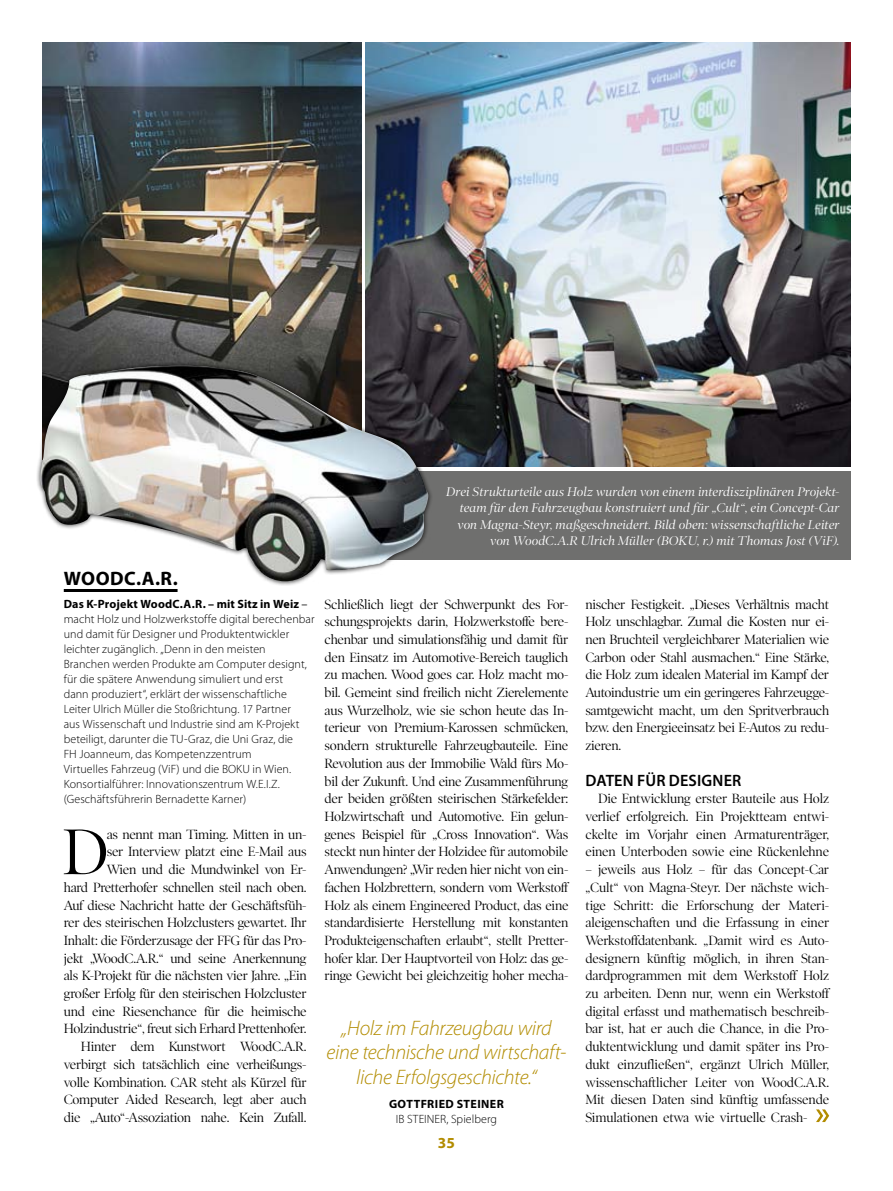
<style>
.page{position:relative;width:893px;height:1191px;background:#fff}
.page>*{position:absolute;margin:0;border:0;box-sizing:border-box;transform-origin:0 0}
.t1{font:65.25px "Poynter OS Display";color:#000}
.t2{font:italic 300 21px/24.8px "Myriad Pro";letter-spacing:-.015em;color:#b28c00;text-align:center}
.t3{font:700 19.5px "Myriad Pro";letter-spacing:.02em;color:#000}
.t4{font:600 16.5px "Myriad Pro";letter-spacing:.01em;color:#000}
.t5{font:700 15.3px "Myriad Pro";color:#b28c00}
.t6{font:13.5px/17.7px "Poynter OS Display";letter-spacing:-.02em;color:#000;text-align:justify}
.t7{font:italic 12.75px/16.5px "Poynter OS Display";letter-spacing:.005em;color:#fff;text-align:right}
.t8{font:300 12px/15px "Myriad Pro";letter-spacing:.005em;color:#000}
.t9{font:700 12px "Myriad Pro";letter-spacing:.035em;color:#000}
.s1{font-weight:700}
.s2{font-weight:400}
</style>
<div class="page">
<img style="left:366px;top:43px;width:484px;height:424px">
<div style="left:382px;top:471px;width:468px;height:88px;background:#6f6f6e"></div>
<img style="left:43px;top:43px;width:318px;height:318px">
<div style="left:36px;top:361px;width:397px;height:225px;background:#000;opacity:.75"></div>
<img style="left:39px;top:366px;width:389px;height:215px">
<hr style="left:64px;top:589px;width:114px;height:3px;background:#000">
<svg style="left:816px;top:1109px;width:13px;height:13px"></svg>
<p class="t7" style="left:446px;top:483px;width:395px">Drei Strukturteile aus Holz wurden von einem interdisziplinären Projekt&shy;team für den Fahrzeugbau konstruiert und für „Cult“, ein Concept-Car von Magna-Steyr, maßgeschneidert. Bild oben: wissenschaftliche Leiter von WoodC.A.R Ulrich Müller (BOKU, r.) mit Thomas Jost (ViF).</p>
<h3 class="t3" style="left:64px;top:565px;width:115px">WoodC.a.r.</h3>
<p class="t8" style="left:64px;top:596px;width:252px"><span class="s1">Das K-Projekt WoodC.A.R. – mit Sitz in Weiz</span> <span class="s2">– </span>macht Holz und Holzwerkstoffe digital berechenbar und damit für Designer und Produktentwickler leichter zugänglich. „Denn in den meisten Branchen werden Produkte am Computer designt, für die spätere Anwendung simuliert und erst<br>dann produziert“, erklärt der wissenschaftliche Leiter Ulrich Müller die Stoßrichtung. 17 Partner<br>aus Wissenschaft und I ndustrie sind am K-Projekt beteiligt, darunter die TU-Graz, die Uni Graz, die<br>FH Joanneum, das Kompetenzzentrum<br>Virtuelles Fahrzeug (ViF) und die BOKU in Wien.<br>Konsortialführer: I nnovationszentrum W.E.I .Z. (Geschäftsführerin Bernadette Karner)</p>
<p class="t6" style="left:325px;top:595px;width:245px">Schließlich liegt der Schwerpunkt des For&shy;schungsprojekts darin, Holzwerkstoffe bere&shy;chenbar und simulationsfähig und damit für den Einsatz im Automotive-Bereich tauglich zu machen. Wood goes car. Holz macht mo&shy;bil. Gemeint sind freilich nicht Zierelemente aus Wurzelholz, wie sie schon heute das In&shy;terieur von Premium-Karossen schmücken, sondern strukturelle Fahrzeugbauteile. Eine Revolution aus der Immobilie Wald fürs Mo&shy;bil der Zukunft. Und eine Zusammenführung der beiden größten steirischen Stärkefelder:<br>Holzwirtschaft und Automotive. Ein gelun&shy;genes Beispiel für „Cross Innovation“. Was steckt nun hinter der Holzidee für automobile Anwendungen? „Wir reden hier nicht von ein&shy;fachen Holzbrettern, sondern vom Werkstoff Holz als einem Engineered Product, das eine standardisierte Herstellung mit konstanten Produkteigenschaften erlaubt“, stellt Pretter&shy;hofer klar. Der Hauptvorteil von Holz: das ge&shy;ringe Gewicht bei gleichzeitig hoher mecha-</p>
<p class="t6" style="left:585px;top:595px;width:245px">nischer Festigkeit. „Dieses Verhältnis macht Holz unschlagbar. Zumal die Kosten nur ei&shy;nen Bruchteil vergleichbarer Materialien wie Carbon oder Stahl ausmachen.“ Eine Stärke, die Holz zum idealen Material im Kampf der Autoindustrie um ein geringeres Fahrzeugge&shy;samtgewicht macht, um den Spritverbrauch bzw. den Energieeinsatz bei E-Autos zu redu&shy;zieren.</p>
<p class="t4" style="left:586px;top:769px;width:157px">DATEN FÜR DESIGNER</p>
<p class="t6" style="left:585px;top:790px;width:245px;text-indent:13px">Die Entwicklung erster Bauteile aus Holz verlief erfolgreich. Ein Projektteam entwi&shy;ckelte im Vorjahr einen Armaturenträger, einen Unterboden sowie eine Rückenlehne</p>
<p class="t6" style="left:585px;top:860px;width:245px">– jeweils aus Holz – für das Concept-Car „Cult“ von Magna-Steyr. Der nächste wich&shy;tige Schritt: die Erforschung der Materi&shy;aleigenschaften und die Erfassung in einer Werkstoffdatenbank. „Damit wird es Auto&shy;designern künftig möglich, in ihren Stan&shy;dardprogrammen mit dem Werkstoff Holz zu arbeiten. Denn nur, wenn ein Werkstoff digital erfasst und mathematisch beschreib&shy;bar ist, hat er auch die Chance, in die Pro&shy;duktentwicklung und damit später ins Pro&shy;dukt einzufließen“, ergänzt Ulrich Müller, wissenschaftlicher Leiter von WoodC.A.R.<br>Mit diesen Daten sind künftig umfassende Simulationen etwa wie virtuelle Crash-</p>
<p class="t6" style="left:64px;top:825px;width:244px;text-align:right">as nennt man Timing. Mitten in un-<br>ser Interview platzt eine E-Mail aus<br>Wien und die Mundwinkel von Er-<br>hard Pretterhofer schnellen steil nach oben.<br>Auf diese Nachricht hatte der Geschäftsfüh&shy;rer des steirischen Holzclusters gewartet. Ihr Inhalt: die Förderzusage der FFG für das Pro&shy;jekt „WoodC.A.R.“ und seine Anerkennung als K-Projekt für die nächsten vier Jahre. „Ein großer Erfolg für den steirischen Holzcluster und eine Riesenchance für die heimische Holzindustrie“, freut sich Erhard Prettenhofer.<br>Hinter dem Kunstwort WoodC.A.R. verbirgt sich tatsächlich eine verheißungs&shy;volle Kombination. CAR steht als Kürzel für Computer Aided Research, legt aber auch die „Auto“-Assoziation nahe. Kein Zufall.</p>
<h1 class="t1" style="left:62px;top:815px;width:47px">D</h1>
<h2 class="t2" style="left:327px;top:1015px;width:241px">„Holz im Fahrzeugbau wird eine technische und wirtschaft&shy;liche Erfolgsgeschichte.“</h2>
<p class="t9" style="left:389px;top:1096px;width:116px">Gottfried Steiner</p>
<p class="t8" style="left:396px;top:1111px;width:103px">IB STEI NER, Spielberg</p>
<p class="t5" style="left:438px;top:1133px;width:19px">35</p>
</div>
